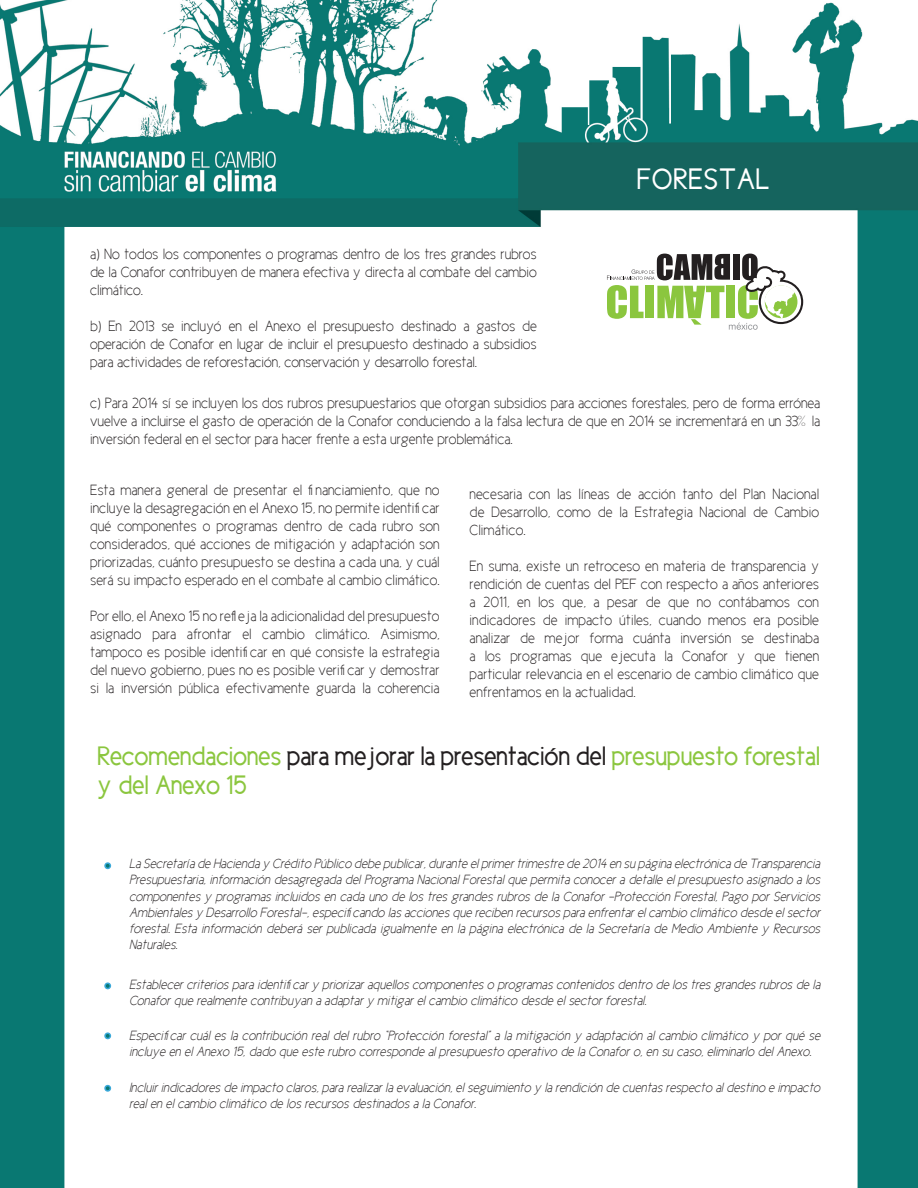
<style>
.page{position:relative;width:918px;height:1188px;background:#fff}
.page>*{position:absolute;margin:0;border:0;box-sizing:border-box;transform-origin:0 0}
.t1{font:30px "Cicle Gordita";letter-spacing:.025em;color:#fff}
.t2{font:27px/28.5px "Cicle Gordita";letter-spacing:-.01em;color:#8bc63e}
.t3{font:15px/18px "Cicle Fina";color:#231f20;text-align:justify}
.t4{font:italic 13.5px/16.2px "Cicle Fina";color:#231f20}
.s1{font-family:"Neou";font-weight:100;font-size:14.55px}
.s2{color:#231f20}
</style>
<div class="page">
<img style="left:0;top:0;width:918px;height:1188px">
<div style="left:104px;top:1032px;width:7px;height:7px;border:2px solid #3ba9da;border-radius:50%"></div>
<div style="left:104px;top:862px;width:7px;height:7px;border:2px solid #3ba9da;border-radius:50%"></div>
<div style="left:104px;top:983px;width:7px;height:6px;border:2px solid #3ba9da;border-radius:50%"></div>
<div style="left:104px;top:1085px;width:7px;height:7px;border:2px solid #3ba9da;border-radius:50%"></div>
<svg style="left:607px;top:254px;width:198px;height:76px"></svg>
<p class="t1" style="left:637px;top:163px;width:134px">FORESTAL</p>
<p class="t3" style="left:90px;top:245px;width:448px">a) No todos los componentes o programas dentro de los tres grandes rubros de la Conafor contribuyen de manera efectiva y directa al combate del cambio climático.</p>
<p class="t3" style="left:90px;top:317px;width:448px">b) En 2013 se incluyó en el Anexo el presupuesto destinado a gastos de operación de Conafor en lugar de incluir el presupuesto destinado a subsidios para actividades de reforestación, conservación y desarrollo forestal.</p>
<p class="t3" style="left:90px;top:394px;width:732px">c) Para 2014 sí se incluyen los dos rubros presupuestarios que otorgan subsidios para acciones forestales, pero de forma errónea vuelve a incluirse el gasto de operación de la Conafor conduciendo a la falsa lectura de que en 2014 se incrementará en un 33<span class="s1">%</span> la inversión federal en el sector para hacer frente a esta urgente problemática.</p>
<p class="t3" style="left:90px;top:481px;width:351px">Esta manera general de presentar el financiamiento, que no incluye la desagregación en el Anexo 15, no permite identificar qué componentes o programas dentro de cada rubro son considerados, qué acciones de mitigación y adaptación son priorizadas, cuánto presupuesto se destina a cada una, y cuál será su impacto esperado en el combate al cambio climático.</p>
<p class="t3" style="left:90px;top:607px;width:351px">Por ello, el Anexo 15 no refleja la adicionalidad del presupuesto asignado para afrontar el cambio climático. Asimismo, tampoco es posible identificar en qué consiste la estrategia del nuevo gobierno, pues no es posible verificar y demostrar si la inversión pública efectivamente guarda la coherencia</p>
<p class="t3" style="left:470px;top:485px;width:351px">necesaria con las líneas de acción tanto del Plan Nacional de Desarrollo, como de la Estrategia Nacional de Cambio Climático.</p>
<p class="t3" style="left:470px;top:557px;width:351px">En suma, existe un retroceso en materia de transparencia y rendición de cuentas del PEF con respecto a años anteriores a 2011, en los que, a pesar de que no contábamos con indicadores de impacto útiles, cuando menos era posible analizar de mejor forma cuánta inversión se destinaba a los programas que ejecuta la Conafor y que tienen particular relevancia en el escenario de cambio climático que enfrentamos en la actualidad.</p>
<p class="t2" style="left:98px;top:742px;width:724px">Recomendaciones <span class="s2">para mejorar la presentación del</span> presupuesto forestal y del Anexo 15</p>
<p class="t4" style="left:129px;top:856px;width:693px;text-align:justify">La Secretaría de Hacienda y Crédito Público debe publicar, durante el primer trimestre de 2014 en su página electrónica de Transparencia Presupuestaria, información desagregada del Programa Nacional Forestal que permita conocer a detalle el presupuesto asignado a los componentes y programas incluidos en cada uno de los tres grandes rubros de la Conafor –Protección Forestal, Pago por Servicios Ambientales y Desarrollo Forestal–, especificando las acciones que reciben recursos para enfrentar el cambio climático desde el sector forestal. Esta información deberá ser publicada igualmente en la página electrónica de la Secretaría de Medio Ambiente y Recursos Naturales.</p>
<p class="t4" style="left:129px;top:976px;width:693px">Establecer criterios para identificar y priorizar aquellos componentes o programas contenidos dentro de los tres grandes rubros de la<br>Conafor que realmente contribuyan a adaptar y mitigar el cambio climático desde el sector forestal.</p>
<p class="t4" style="left:129px;top:1027px;width:693px">Especificar cuál es la contribución real del rubro “Protección forestal” a la mitigación y adaptación al cambio climático y por qué se incluye en el Anexo 15, dado que este rubro corresponde al presupuesto operativo de la Conafor o, en su caso, eliminarlo del Anexo.</p>
<p class="t4" style="left:129px;top:1079px;width:693px">Incluir indicadores de impacto claros, para realizar la evaluación, el seguimiento y la rendición de cuentas respecto al destino e impacto real en el cambio climático de los recursos destinados a la Conafor.</p>
</div>
